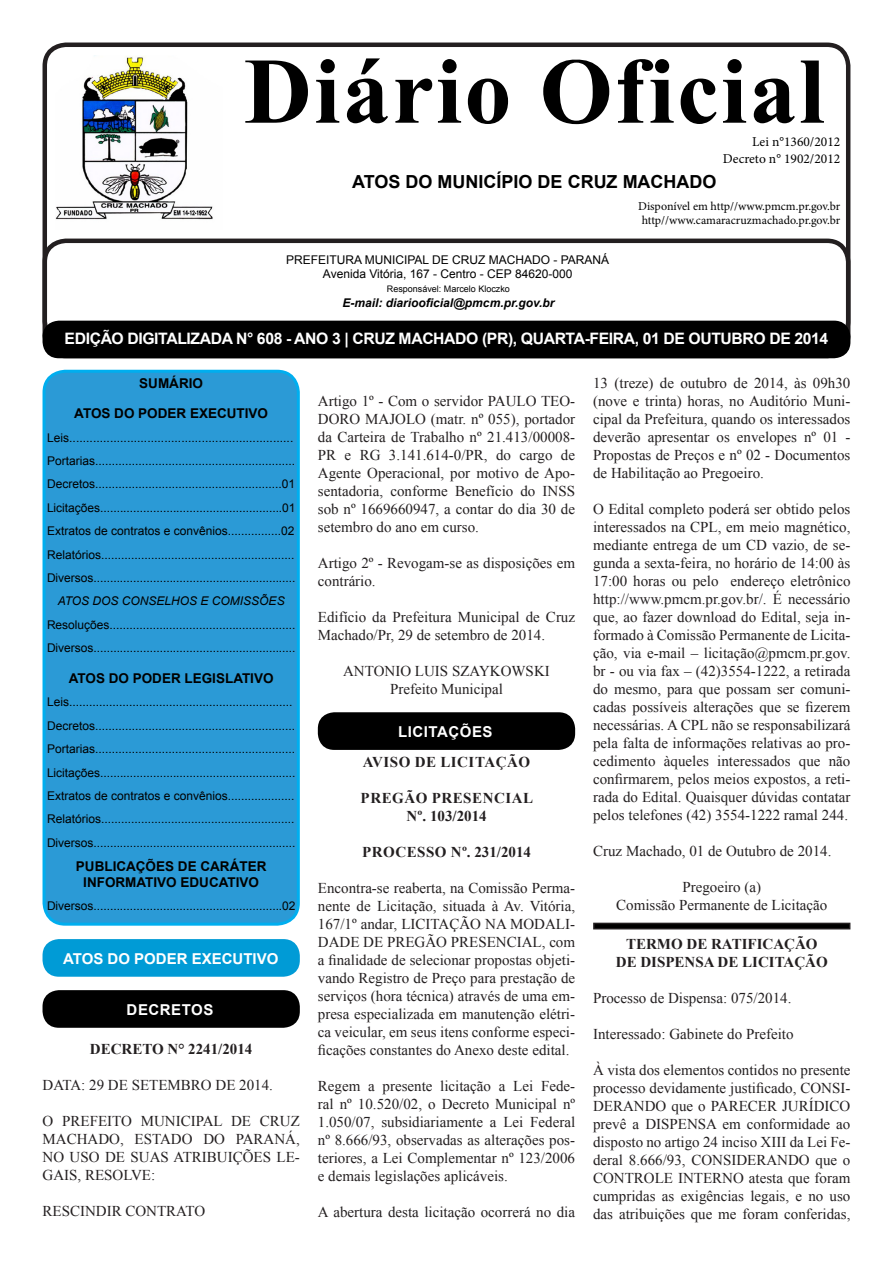
<style>
.page{position:relative;width:893px;height:1263px;background:#fff}
.page>*{position:absolute;margin:0;border:0;box-sizing:border-box;transform-origin:0 0}
.t1{font:700 93.9px "Times New Roman";letter-spacing:.025em;color:#000}
.t2{font:700 18px "Arial";color:#000}
.t3{font:700 15.75px "Arial";letter-spacing:-.025em;color:#fff}
.t4{font:15px/18px "Times New Roman";color:#231f20;text-align:justify}
.t5{font:700 15px "Times New Roman";color:#231f20}
.t6{font:700 15px "Times New Roman";letter-spacing:.035em;color:#231f20}
.t7{font:700 15px "Arial";color:#fff}
.t8{font:700 15px "Arial";letter-spacing:.035em;color:#fff}
.t9{font:700 13.5px "Arial";color:#000}
.t10{font:13.5px "Minion Pro";color:#000}
.t11{font:12px "Arial";color:#000}
.t12{font:12px "Minion Pro";letter-spacing:-.005em;color:#000}
.t13{font:italic 700 12px "Arial";color:#000}
.t14{font:italic 12px "Arial";color:#000}
.t15{font:9px "Arial";color:#000}
</style>
<div class="page">
<div style="left:43px;top:43px;width:807px;height:301px;border:4px solid #231f20;border-radius:21px"></div>
<div style="left:43px;top:239px;width:807px;height:119px;border:4px solid #231f20;border-radius:21px"></div>
<div style="left:44px;top:371px;width:254px;height:553px;background:#2b9ad6;border-radius:21px"></div>
<div style="left:43px;top:370px;width:257px;height:556px;border:3px solid #00aeef;border-radius:21px"></div>
<div style="left:43px;top:321px;width:807px;height:37px;background:#000;border-radius:16px"></div>
<img style="left:55px;top:55px;width:158px;height:165px">
<div style="left:43px;top:939px;width:257px;height:38px;background:#009bd6;border-radius:16px"></div>
<div style="left:43px;top:990px;width:257px;height:38px;background:#000;border-radius:16px"></div>
<div style="left:318px;top:712px;width:257px;height:38px;background:#000;border-radius:16px"></div>
<svg style="left:593px;top:922px;width:258px;height:8px;background:#333232"></svg>
<p class="t1" style="left:244px;top:24px;width:582px">Diário Oficial</p>
<p class="t10" style="left:752px;top:133px;width:90px">Lei n°1360/2012</p>
<p class="t10" style="left:723px;top:149px;width:119px">Decreto n° 1902/2012</p>
<p class="t2" style="left:352px;top:169px;width:366px">ATOS DO MUNICÍPIO DE CRUZ MACHADO</p>
<p class="t12" style="left:638px;top:198px;width:204px">Disponível em http//www.pmcm.pr.gov.br</p>
<p class="t12" style="left:642px;top:212px;width:200px">http//www.camaracruzmachado.pr.gov.br</p>
<p class="t11" style="left:286px;top:251px;width:325px">PREFEITURA MUNICIPAL DE CRUZ MACHADO - PARANÁ</p>
<p class="t11" style="left:323px;top:266px;width:251px">Avenida Vitória, 167 - Centro - CEP 84620-000</p>
<p class="t15" style="left:387px;top:282px;width:125px">Responsável: Marcelo Kloczko</p>
<p class="t13" style="left:343px;top:294px;width:213px">E-mail: diariooficial@pmcm.pr.gov.br</p>
<p class="t3" style="left:65px;top:327px;width:765px">EDIÇÃO DIGITALIZADA N° 608 - ANO 3 | CRUZ MACHADO (PR), QUARTA-FEIRA, 01 DE OUTUBRO DE 2014</p>
<p class="t9" style="left:139px;top:373px;width:65px">SUMÁRIO</p>
<p class="t9" style="left:74px;top:404px;width:195px">ATOS DO PODER EXECUTIVO</p>
<p class="t11" style="left:47px;top:429px;width:248px">Leis..................................................................</p>
<p class="t11" style="left:47px;top:453px;width:250px">Portarias............................................................</p>
<p class="t11" style="left:47px;top:476px;width:250px">Decretos........................................................01</p>
<p class="t11" style="left:47px;top:499px;width:250px">Licitações.......................................................01</p>
<p class="t11" style="left:47px;top:523px;width:249px">Extratos de contratos e convênios................02</p>
<p class="t11" style="left:47px;top:546px;width:249px">Relatórios..........................................................</p>
<p class="t11" style="left:47px;top:570px;width:250px">Diversos.............................................................</p>
<p class="t14" style="left:58px;top:593px;width:228px">ATOS DOS CONSELHOS E COMISSÕES</p>
<p class="t11" style="left:47px;top:616px;width:250px">Resoluções........................................................</p>
<p class="t11" style="left:47px;top:640px;width:250px">Diversos.............................................................</p>
<p class="t9" style="left:69px;top:669px;width:206px">ATOS DO PODER LEGISLATIVO</p>
<p class="t11" style="left:47px;top:694px;width:247px">Leis...................................................................</p>
<p class="t11" style="left:47px;top:717px;width:250px">Decretos............................................................</p>
<p class="t11" style="left:47px;top:741px;width:250px">Portarias............................................................</p>
<p class="t11" style="left:47px;top:764px;width:250px">Licitações...........................................................</p>
<p class="t11" style="left:47px;top:787px;width:249px">Extratos de contratos e convênios....................</p>
<p class="t11" style="left:47px;top:811px;width:249px">Relatórios..........................................................</p>
<p class="t11" style="left:47px;top:834px;width:250px">Diversos.............................................................</p>
<p class="t9" style="left:76px;top:856px;width:192px">PUBLICAÇÕES DE CARÁTER</p>
<p class="t9" style="left:83px;top:873px;width:177px">INFORMATIVO EDUCATIVO</p>
<p class="t11" style="left:47px;top:898px;width:250px">Diversos.........................................................02</p>
<p class="t4" style="left:593px;top:374px;width:259px">13 (treze) de outubro de 2014, às 09h30 (nove e trinta) horas, no Auditório Muni&shy;cipal da Prefeitura, quando os interessados deverão apresentar os envelopes nº 01 - Propostas de Preços e nº 02 - Documentos de Habilitação ao Pregoeiro.</p>
<p class="t4" style="left:593px;top:500px;width:259px">O Edital completo poderá ser obtido pelos interessados na CPL, em meio magnético, mediante entrega de um CD vazio, de se&shy;gunda a sexta-feira, no horário de 14:00 às 17:00 horas ou pelo endereço eletrônico http://www.pmcm.pr.gov.br/. É necessário que, ao fazer download do Edital, seja in&shy;formado à Comissão Permanente de Licita&shy;ção, via e-mail – licitação@pmcm.pr.gov. br - ou via fax – (42)3554-1222, a retirada do mesmo, para que possam ser comuni&shy;cadas possíveis alterações que se fizerem necessárias. A CPL não se responsabilizará pela falta de informações relativas ao pro&shy;cedimento àqueles interessados que não confirmarem, pelos meios expostos, a reti&shy;rada do Edital. Quaisquer dúvidas contatar pelos telefones (42) 3554-1222 ramal 244.</p>
<p class="t4" style="left:593px;top:842px;width:240px">Cruz Machado, 01 de Outubro de 2014.</p>
<p class="t4" style="left:682px;top:878px;width:80px">Pregoeiro (a)</p>
<p class="t4" style="left:616px;top:896px;width:213px">Comissão Permanente de Licitação</p>
<p class="t5" style="left:626px;top:933px;width:193px">TERMO DE RATIFICAÇÃO</p>
<p class="t5" style="left:616px;top:951px;width:213px">DE DISPENSA DE LICITAÇÃO</p>
<p class="t4" style="left:593px;top:989px;width:200px">Processo de Dispensa: 075/2014.</p>
<p class="t4" style="left:593px;top:1025px;width:202px">Interessado: Gabinete do Prefeito</p>
<p class="t4" style="left:593px;top:1061px;width:259px">À vista dos elementos contidos no presente processo devidamente justificado, CONSI-DERANDO que o PARECER JURÍDICO prevê a DISPENSA em conformidade ao disposto no artigo 24 inciso XIII da Lei Fe&shy;deral 8.666/93, CONSIDERANDO que o CONTROLE INTERNO atesta que foram cumpridas as exigências legais, e no uso das atribuições que me foram conferidas,</p>
<p class="t4" style="left:318px;top:392px;width:259px">Artigo 1º - Com o servidor PAULO TEO-DORO MAJOLO (matr. nº 055), portador da Carteira de Trabalho nº 21.413/00008- PR e RG 3.141.614-0/PR, do cargo de Agente Operacional, por motivo de Apo&shy;sentadoria, conforme Benefício do INSS sob nº 1669660947, a contar do dia 30 de setembro do ano em curso.</p>
<p class="t4" style="left:318px;top:554px;width:259px">Artigo 2º - Revogam-se as disposições em contrário.</p>
<p class="t4" style="left:318px;top:608px;width:259px">Edifício da Prefeitura Municipal de Cruz<br>Machado/Pr, 29 de setembro de 2014.</p>
<p class="t4" style="left:343px;top:662px;width:208px">ANTONIO LUIS SZAYKOWSKI</p>
<p class="t4" style="left:390px;top:680px;width:114px">Prefeito Municipal</p>
<p class="t8" style="left:398px;top:721px;width:96px">LICITAÇÕES</p>
<p class="t6" style="left:363px;top:751px;width:169px">AVISO DE LICITAÇÃO</p>
<p class="t6" style="left:361px;top:787px;width:174px">PREGÃO PRESENCIAL</p>
<p class="t5" style="left:406px;top:805px;width:82px">Nº. 103/2014</p>
<p class="t6" style="left:362px;top:841px;width:171px">PROCESSO Nº. 231/2014</p>
<p class="t4" style="left:318px;top:879px;width:259px">Encontra-se reaberta, na Comissão Perma&shy;nente de Licitação, situada à Av. Vitória, 167/1º andar, LICITAÇÃO NA MODALI-DADE DE PREGÃO PRESENCIAL, com a finalidade de selecionar propostas objeti&shy;vando Registro de Preço para prestação de serviços (hora técnica) através de uma em&shy;presa especializada em manutenção elétri&shy;ca veicular, em seus itens conforme especi&shy;ficações constantes do Anexo deste edital.</p>
<p class="t4" style="left:318px;top:1077px;width:259px">Regem a presente licitação a Lei Fede&shy;ral nº 10.520/02, o Decreto Municipal nº 1.050/07, subsidiariamente a Lei Federal nº 8.666/93, observadas as alterações pos&shy;teriores, a Lei Complementar nº 123/2006 e demais legislações aplicáveis.</p>
<p class="t4" style="left:318px;top:1203px;width:259px">A abertura desta licitação ocorrerá no dia</p>
<p class="t7" style="left:63px;top:948px;width:217px">ATOS DO PODER EXECUTIVO</p>
<p class="t8" style="left:127px;top:999px;width:88px">DECRETOS</p>
<p class="t5" style="left:90px;top:1038px;width:164px">DECRETO N° 2241/2014</p>
<p class="t4" style="left:43px;top:1076px;width:232px">DATA: 29 DE SETEMBRO DE 2014.</p>
<p class="t4" style="left:43px;top:1112px;width:259px">O PREFEITO MUNICIPAL DE CRUZ MACHADO, ESTADO DO PARANÁ, NO USO DE SUAS ATRIBUIÇÕES LE-GAIS, RESOLVE:</p>
<p class="t4" style="left:43px;top:1202px;width:164px">RESCINDIR CONTRATO</p>
</div>
